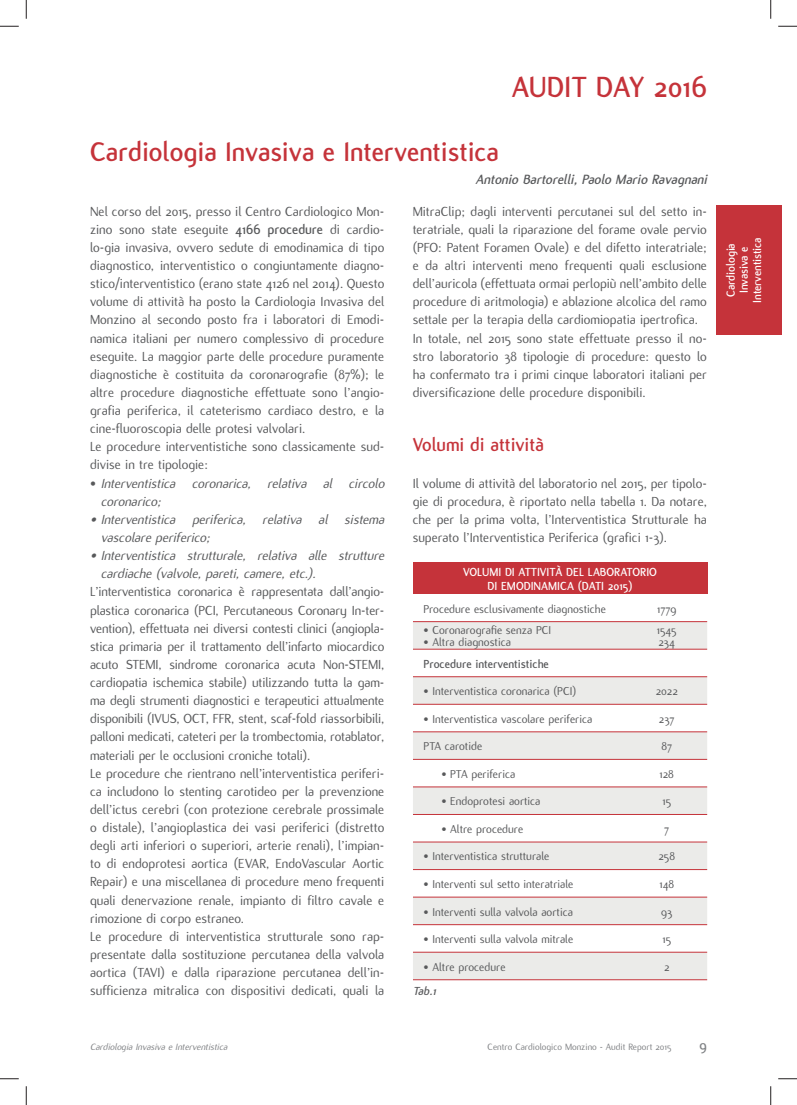
<style>
.page{position:relative;width:797px;height:1105px;background:#fff}
.page>*{position:absolute;margin:0;border:0;box-sizing:border-box;transform-origin:0 0}
.t1{font:700 31.25px "Flux";color:#c5333a}
.t2{font:700 28.75px "Flux";color:#c5333a}
.t3{font:700 20px "Flux";color:#c5333a}
.t4{font:700 15px "Flux";color:#808285}
.t5{font:14.38px/18.1px "Flux";color:#58595b}
.t6{font:italic 14.38px/18.1px "Flux";color:#58595b}
.t7{font:italic 700 14.38px "Flux";color:#58595b}
.t8{font:12.5px/12.5px "Flux";color:#58595b}
.t9{font:700 12.5px/13.1px "Flux";letter-spacing:-.01em;color:#fff;text-align:center}
.t10{font:700 12.5px "Flux";color:#58595b}
.t11{font:italic 700 12.5px "Flux";color:#58595b}
.t12{font:10px "Flux";color:#808285}
.t13{font:italic 10px "Flux";color:#808285}
.s1{font-weight:700}
.s2{font-style:normal}
</style>
<div class="page">
<div style="left:413px;top:562px;width:294px;height:32px;background:#c5333a"></div>
<svg style="left:413px;top:622px;width:294px;height:357px;fill:#ebebe9"></svg>
<hr style="left:413px;top:621px;width:294px;height:1px;background:#c5333a">
<hr style="left:413px;top:649px;width:294px;height:1px;background:#c5333a">
<hr style="left:413px;top:676px;width:294px;height:1px;background:#c5333a">
<hr style="left:413px;top:704px;width:294px;height:1px;background:#c5333a">
<hr style="left:413px;top:731px;width:294px;height:1px;background:#c5333a">
<hr style="left:413px;top:759px;width:294px;height:1px;background:#c5333a">
<hr style="left:413px;top:787px;width:294px;height:1px;background:#c5333a">
<hr style="left:413px;top:814px;width:294px;height:1px;background:#c5333a">
<hr style="left:413px;top:842px;width:294px;height:1px;background:#c5333a">
<hr style="left:413px;top:869px;width:294px;height:1px;background:#c5333a">
<hr style="left:413px;top:897px;width:294px;height:1px;background:#c5333a">
<hr style="left:413px;top:924px;width:294px;height:1px;background:#c5333a">
<hr style="left:413px;top:952px;width:294px;height:1px;background:#c5333a">
<hr style="left:413px;top:979px;width:294px;height:1px;background:#c5333a">
<div style="left:715px;top:205px;width:66px;height:130px;background:#c5333a"></div>
<svg style="left:0;top:25px;width:19px;height:2px"></svg>
<svg style="left:778px;top:25px;width:19px;height:2px"></svg>
<svg style="left:0;top:1078px;width:19px;height:1px"></svg>
<svg style="left:778px;top:1078px;width:19px;height:1px"></svg>
<svg style="left:25px;top:0;width:2px;height:19px"></svg>
<svg style="left:25px;top:1086px;width:2px;height:19px"></svg>
<svg style="left:770px;top:0;width:1px;height:19px"></svg>
<svg style="left:770px;top:1086px;width:1px;height:19px"></svg>
<h1 class="t1" style="left:512px;top:74px;width:196px">AUDIT DAY 2016</h1>
<h2 class="t2" style="left:90px;top:141px;width:410px">Cardiologia Invasiva e Interventistica</h2>
<p class="t7" style="left:475px;top:173px;width:233px">Antonio Bartorelli, Paolo Mario Ravagnani</p>
<p class="t5" style="left:90px;top:203px;width:296px">Nel corso del 2015, presso il Centro Cardiologico Mon&shy;zino sono state eseguite <span class="s1">4166 procedure</span> di cardio&shy;lo-gia invasiva, ovvero sedute di emodinamica di tipo diagnostico, interventistico o congiuntamente diagno&shy;stico/interventistico (erano state 4126 nel 2014). Questo volume di attività ha posto la Cardiologia Invasiva del Monzino al secondo posto fra i laboratori di Emodi&shy;namica italiani per numero complessivo di procedure eseguite. La maggior parte delle procedure puramente diagnostiche è costituita da coronarografie (87%); le altre procedure diagnostiche effettuate sono l’angio&shy;grafia periferica, il cateterismo cardiaco destro, e la cine-fluoroscopia delle protesi valvolari.<br>Le procedure interventistiche sono classicamente sud&shy;divise in tre tipologie:</p>
<p class="t6" style="left:101px;top:475px;width:285px;text-indent:-11px"><span class="s2">•</span> Interventistica coronarica, relativa al circolo coronarico;</p>
<p class="t6" style="left:101px;top:511px;width:285px;text-indent:-11px">• Interventistica periferica, relativa al sistema vascolare periferico;</p>
<p class="t6" style="left:101px;top:548px;width:285px;text-indent:-11px">• Interventistica strutturale, relativa alle strutture cardiache (valvole, pareti, camere, etc.).</p>
<p class="t5" style="left:90px;top:584px;width:296px">L’interventistica coronarica è rappresentata dall’angio&shy;plastica coronarica (PCI, Percutaneous Coronary In-ter&shy;vention), effettuata nei diversi contesti clinici (angiopla&shy;stica primaria per il trattamento dell’infarto miocardico acuto STEMI, sindrome coronarica acuta Non-STEMI, cardiopatia ischemica stabile) utilizzando tutta la gam&shy;ma degli strumenti diagnostici e terapeutici attualmente disponibili (IVUS, OCT, FFR, stent, scaf-fold riassorbibili, palloni medicati, cateteri per la trombectomia, rotablator, materiali per le occlusioni croniche totali).<br>Le procedure che rientrano nell’interventistica periferi&shy;ca includono lo stenting carotideo per la prevenzione dell’ictus cerebri (con protezione cerebrale prossimale o distale), l’angioplastica dei vasi periferici (distretto degli arti inferiori o superiori, arterie renali), l’impian&shy;to di endoprotesi aortica (EVAR, EndoVascular Aortic Repair) e una miscellanea di procedure meno frequenti quali denervazione renale, impianto di filtro cavale e rimozione di corpo estraneo.<br>Le procedure di interventistica strutturale sono rap&shy;presentate dalla sostituzione percutanea della valvola aortica (TAVI) e dalla riparazione percutanea dell’in&shy;sufficienza mitralica con dispositivi dedicati, quali la</p>
<p class="t13" style="left:90px;top:1042px;width:139px">Cardiologia Invasiva e Interventistica</p>
<p class="t5" style="left:412px;top:203px;width:296px">MitraClip; dagli interventi percutanei sul del setto in&shy;teratriale, quali la riparazione del forame ovale pervio (PFO: Patent Foramen Ovale) e del difetto interatriale; e da altri interventi meno frequenti quali esclusione dell’auricola (effettuata ormai perlopiù nell’ambito delle procedure di aritmologia) e ablazione alcolica del ramo settale per la terapia della cardiomiopatia ipertrofica.<br>In totale, nel 2015 sono state effettuate presso il no&shy;stro laboratorio 38 tipologie di procedure: questo lo ha confermato tra i primi cinque laboratori italiani per diversificazione delle procedure disponibili.</p>
<h3 class="t3" style="left:412px;top:437px;width:133px">Volumi di attività</h3>
<p class="t5" style="left:412px;top:475px;width:296px;text-align:justify">Il volume di attività del laboratorio nel 2015, per tipolo&shy;gie di procedura, è riportato nella tabella 1. Da notare, che per la prima volta, l’Interventistica Strutturale ha superato l’Interventistica Periferica (grafici 1-3).</p>
<p class="t9" style="left:463px;top:566px;width:195px;line-height:13.8px">VOLUMI DI ATTIVITÀ DEL LABORATORIO<br>DI EMODINAMICA (DATI 2015)</p>
<p class="t8" style="left:423px;top:603px;width:184px">Procedure esclusivamente diagnostiche</p>
<p class="t8" style="left:657px;top:603px;width:21px">1779</p>
<p class="t8" style="left:423px;top:625px;width:129px">• Coronarografie senza PCI</p>
<p class="t8" style="left:423px;top:637px;width:89px">• Altra diagnostica</p>
<p class="t8" style="left:656px;top:625px;width:21px">1545<br>234</p>
<p class="t10" style="left:423px;top:659px;width:127px">Procedure interventistiche</p>
<p class="t8" style="left:423px;top:686px;width:154px">• Interventistica coronarica (PCI)</p>
<p class="t8" style="left:655px;top:686px;width:24px">2022</p>
<p class="t8" style="left:423px;top:713px;width:170px">• Interventistica vascolare periferica</p>
<p class="t8" style="left:659px;top:713px;width:17px">237</p>
<p class="t8" style="left:423px;top:741px;width:60px">PTA carotide</p>
<p class="t8" style="left:661px;top:741px;width:12px">87</p>
<p class="t8" style="left:441px;top:769px;width:75px">• PTA periferica</p>
<p class="t8" style="left:659px;top:769px;width:16px">128</p>
<p class="t8" style="left:441px;top:796px;width:101px">• Endoprotesi aortica</p>
<p class="t8" style="left:662px;top:796px;width:10px">15</p>
<p class="t8" style="left:441px;top:824px;width:83px">• Altre procedure</p>
<p class="t8" style="left:664px;top:824px;width:6px">7</p>
<p class="t8" style="left:423px;top:851px;width:127px">• Interventistica strutturale</p>
<p class="t8" style="left:658px;top:851px;width:18px">258</p>
<p class="t8" style="left:423px;top:879px;width:151px">• Interventi sul setto interatriale</p>
<p class="t8" style="left:659px;top:879px;width:16px">148</p>
<p class="t8" style="left:423px;top:906px;width:151px">• Interventi sulla valvola aortica</p>
<p class="t8" style="left:661px;top:906px;width:13px">93</p>
<p class="t8" style="left:423px;top:934px;width:151px">• Interventi sulla valvola mitrale</p>
<p class="t8" style="left:662px;top:934px;width:10px">15</p>
<p class="t8" style="left:423px;top:961px;width:83px">• Altre procedure</p>
<p class="t8" style="left:664px;top:961px;width:7px">2</p>
<p class="t11" style="left:413px;top:986px;width:24px">Tab.1</p>
<p class="t12" style="left:487px;top:1042px;width:185px">Centro Cardiologico Monzino - Audit Report 2015</p>
<p class="t4" style="left:699px;top:1039px;width:9px">9</p>
<p class="t9" style="left:725px;top:303px;width:67px;rotate:-90deg">Cardiologia<br>Invasiva e<br>Interventistica</p>
</div>
